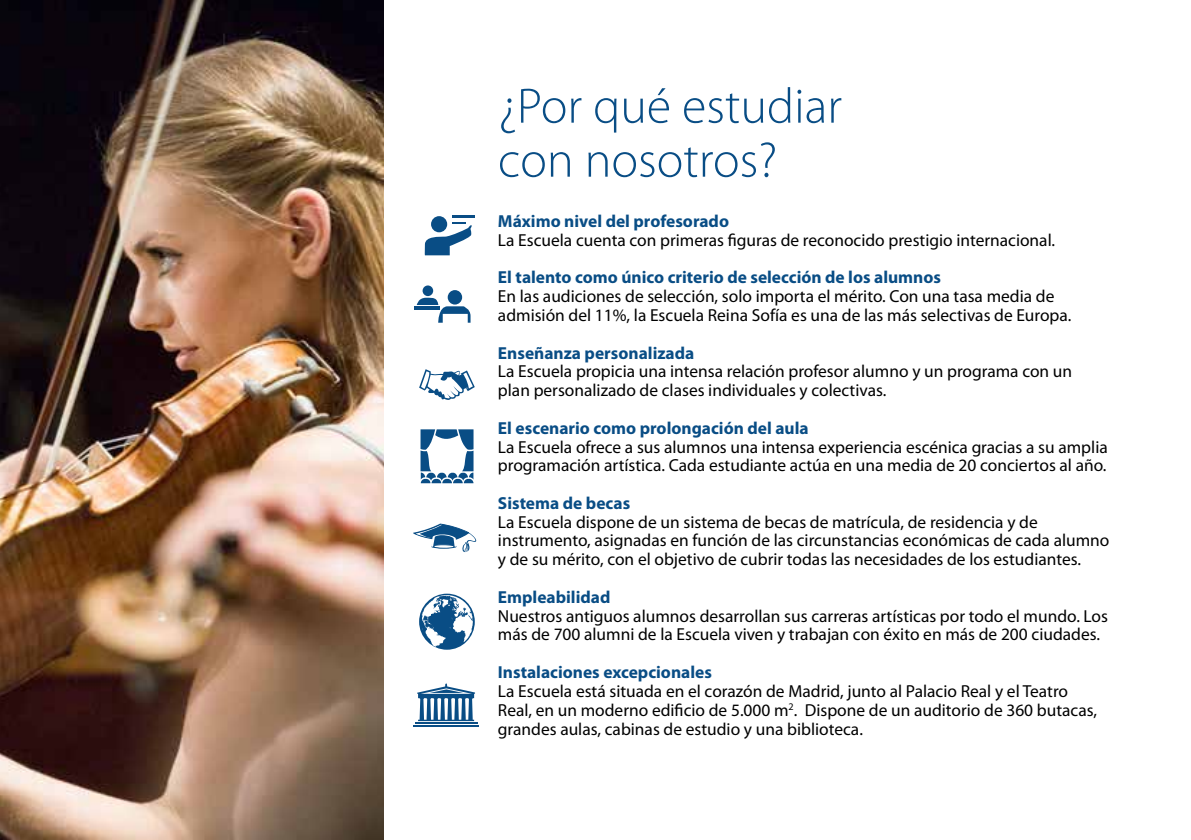
<style>
.page{position:relative;width:1191px;height:840px;background:#fff}
.page>*{position:absolute;margin:0;border:0;box-sizing:border-box;transform-origin:0 0}
.t1{font:300 50px/54px "Myriad Pro";color:#094d85}
.t2{font:17.4px/18.8px "Myriad Pro";color:#000}
.t3{font:700 17.4px "Myriad Pro";color:#094d85}
</style>
<div class="page">
<img style="left:0;top:0;width:384px;height:839px">
<div style="left:431px;top:216px;width:16px;height:16px;background:#094d85;border-radius:50%"></div>
<hr style="left:453px;top:215px;width:22px;height:2px;background:#094d85">
<svg style="left:425px;top:222px;width:47px;height:33px"></svg>
<div style="left:422px;top:285px;width:11px;height:11px;background:#094d85;border-radius:50%"></div>
<div style="left:448px;top:290px;width:14px;height:14px;background:#094d85;border-radius:50%"></div>
<svg style="left:417px;top:297px;width:53px;height:25px"></svg>
<hr style="left:415px;top:306px;width:25px;height:4px;background:#094d85">
<svg style="left:419px;top:369px;width:56px;height:31px"></svg>
<svg style="left:420px;top:429px;width:53px;height:54px"></svg>
<svg style="left:413px;top:523px;width:63px;height:28px"></svg>
<div style="left:419px;top:593px;width:56px;height:56px;border:2px solid #094d85;border-radius:50%"></div>
<svg style="left:422px;top:594px;width:51px;height:52px"></svg>
<hr style="left:415px;top:721px;width:62px;height:2px;background:#094d85">
<hr style="left:413px;top:724px;width:66px;height:2px;background:#094d85">
<svg style="left:417px;top:683px;width:58px;height:37px"></svg>
<h1 class="t1" style="left:498px;top:78px;width:346px">¿Por qué estudiar con nosotros?</h1>
<p class="t3" style="left:498px;top:209px;width:233px">Máximo nivel del profesorado</p>
<p class="t2" style="left:498px;top:230px;width:559px">La Escuela cuenta con primeras figuras de reconocido prestigio internacional.</p>
<p class="t3" style="left:498px;top:266px;width:444px">El talento como único criterio de selección de los alumnos</p>
<p class="t2" style="left:498px;top:286px;width:575px">En las audiciones de selección, solo importa el mérito. Con una tasa media de admisión del 11%, la Escuela Reina Sofía es una de las más selectivas de Europa.</p>
<p class="t3" style="left:498px;top:341px;width:198px">Enseñanza personalizada</p>
<p class="t2" style="left:498px;top:361px;width:576px">La Escuela propicia una intensa relación profesor alumno y un programa con un plan personalizado de clases individuales y colectivas.</p>
<p class="t3" style="left:498px;top:416px;width:312px">El escenario como prolongación del aula</p>
<p class="t2" style="left:498px;top:436px;width:611px">La Escuela ofrece a sus alumnos una intensa experiencia escénica gracias a su amplia programación artística. Cada estudiante actúa en una media de 20 conciertos al año.</p>
<p class="t3" style="left:498px;top:491px;width:134px">Sistema de becas</p>
<p class="t2" style="left:498px;top:512px;width:613px">La Escuela dispone de un sistema de becas de matrícula, de residencia y de instrumento, asignadas en función de las circunstancias económicas de cada alumno y de su mérito, con el objetivo de cubrir todas las necesidades de los estudiantes.</p>
<p class="t3" style="left:498px;top:585px;width:114px">Empleabilidad</p>
<p class="t2" style="left:498px;top:605px;width:611px">Nuestros antiguos alumnos desarrollan sus carreras artísticas por todo el mundo. Los más de 700 alumni de la Escuela viven y trabajan con éxito en más de 200 ciudades.</p>
<p class="t3" style="left:498px;top:660px;width:215px">Instalaciones excepcionales</p>
<p class="t2" style="left:498px;top:681px;width:600px">La Escuela está situada en el corazón de Madrid, junto al Palacio Real y el Teatro<br>Real, en un moderno edificio de 5.000 m<sup>2</sup>. Dispone de un auditorio de 360 butacas, grandes aulas, cabinas de estudio y una biblioteca.</p>
</div>
